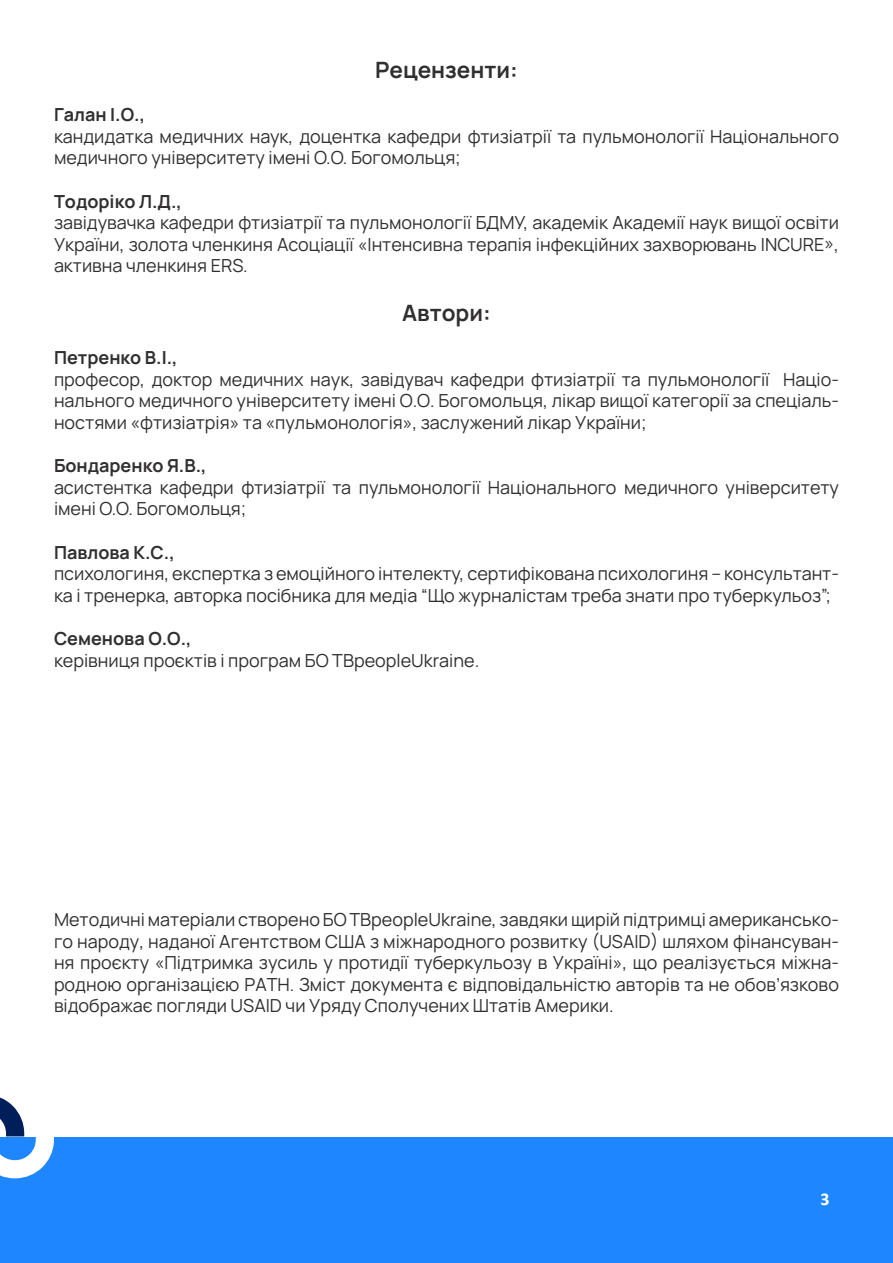
<style>
.page{position:relative;width:893px;height:1263px;background:#fff}
.page>*{position:absolute;margin:0;border:0;box-sizing:border-box;transform-origin:0 0}
.t1{font:700 22.5px "Manrope";color:#312f30}
.t2{font:18px/21.6px "Manrope";color:#312f30}
.t3{font:700 18px "Manrope";color:#312f30}
.t4{font:700 18px "Calibri";color:#fff}
</style>
<div class="page">
<div style="left:0;top:1137px;width:892px;height:125px;background:#1e87ff"></div>
<svg style="left:0;top:1097px;width:54px;height:81px"></svg>
<p class="t1" style="left:375px;top:54px;width:144px">Рецензенти:</p>
<p class="t3" style="left:54px;top:102px;width:93px">Галан І.О.,</p>
<p class="t2" style="left:54px;top:125px;width:786px">кандидатка медичних наук, доцентка кафедри фтизіатрії та пульмонології Національного медичного університету імені О.О. Богомольця;</p>
<p class="t3" style="left:54px;top:188px;width:129px">Тодоріко Л.Д.,</p>
<p class="t2" style="left:54px;top:211px;width:786px;text-align:justify">завідувачка кафедри фтизіатрії та пульмонології БДМУ, академік Академії наук вищої освіти України, золота членкиня Асоціації «Інтенсивна терапія інфекційних захворювань INCURE», активна членкиня ERS.</p>
<p class="t1" style="left:402px;top:297px;width:90px">Автори:</p>
<p class="t3" style="left:54px;top:345px;width:125px">Петренко В.І.,</p>
<p class="t2" style="left:54px;top:368px;width:786px;text-align:justify">професор, доктор медичних наук, завідувач кафедри фтизіатрії та пульмонології Націо&shy;нального медичного університету імені О.О. Богомольця, лікар вищої категорії за спеціаль&shy;ностями «фтизіатрія» та «пульмонологія», заслужений лікар України;</p>
<p class="t3" style="left:54px;top:453px;width:154px">Бондаренко Я.В.,</p>
<p class="t2" style="left:54px;top:476px;width:786px">асистентка кафедри фтизіатрії та пульмонології Національного медичного університету імені О.О. Богомольця;</p>
<p class="t3" style="left:54px;top:539px;width:122px">Павлова К.С.,</p>
<p class="t2" style="left:54px;top:562px;width:786px">психологиня, експертка з емоційного інтелекту, сертифікована психологиня – консультант&shy;ка і тренерка, авторка посібника для медіа “Що журналістам треба знати про туберкульоз”;</p>
<p class="t3" style="left:54px;top:626px;width:139px">Семенова О.О.,</p>
<p class="t2" style="left:54px;top:648px;width:427px">керівниця проєктів і програм БО TBpeopleUkraine.</p>
<p class="t2" style="left:54px;top:908px;width:786px;text-align:justify">Методичні матеріали створено БО TBpeopleUkraine, завдяки щирій підтримці американсько&shy;го народу, наданої Агентством США з міжнародного розвитку (USAID) шляхом фінансуван&shy;ня проєкту «Підтримка зусиль у протидії туберкульозу в Україні», що реалізується міжна&shy;родною організацією PATH. Зміст документа є відповідальністю авторів та не обов’язково відображає погляди USAID чи Уряду Сполучених Штатів Америки.</p>
<p class="t4" style="left:821px;top:1187px;width:11px">3</p>
</div>
